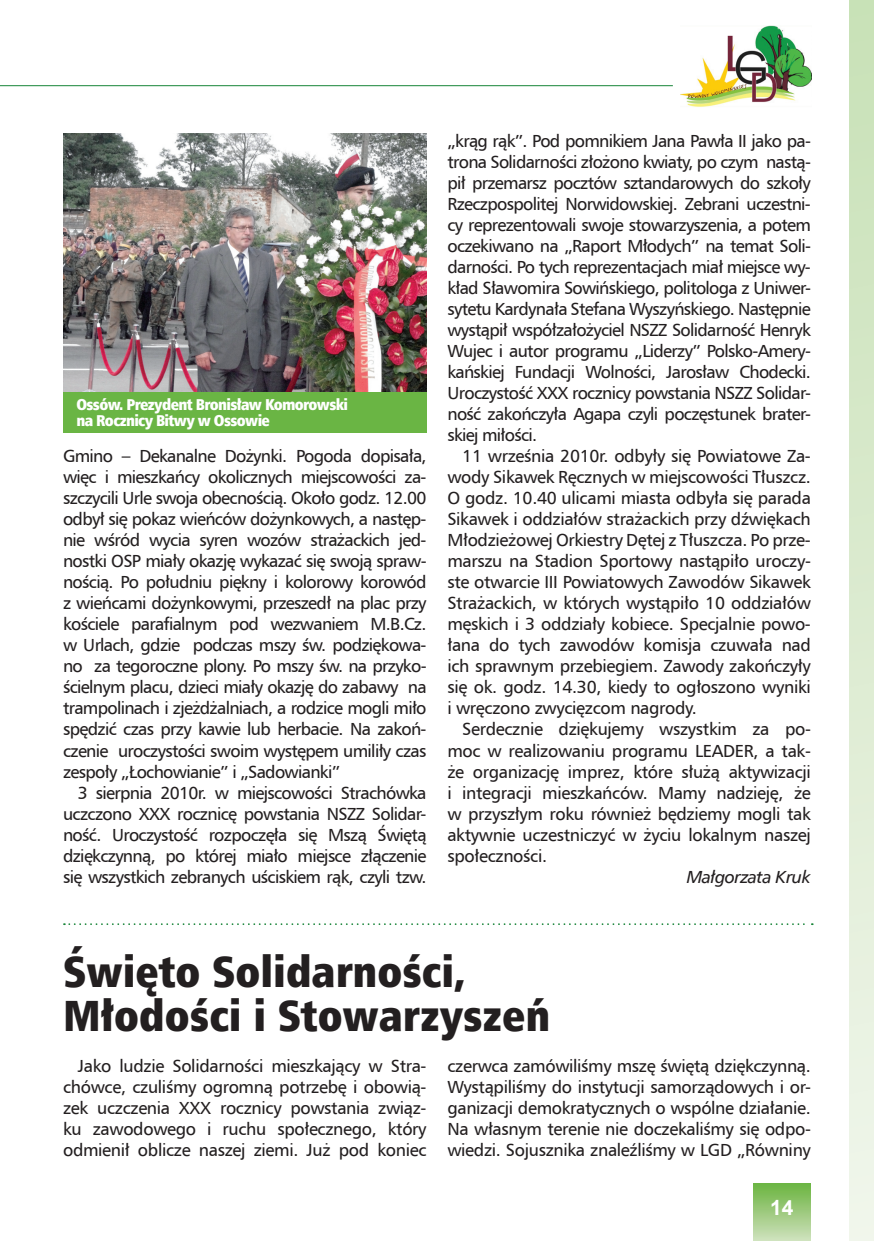
<style>
.page{position:relative;width:874px;height:1241px;background:#fff}
.page>*{position:absolute;margin:0;border:0;box-sizing:border-box;transform-origin:0 0}
.t1{font:43.75px/43.8px "Humnst 777 X Blk Cn EU Normal";color:#231f20}
.t2{font:700 21px "Arial";color:#fff}
.t3{font:17.5px/21px "Humnst 777 EU Normal";letter-spacing:-.02em;color:#231f20;text-align:justify}
.t4{font:17.5px "Humnst 777 EU Italic";letter-spacing:-.03em;color:#231f20}
.t5{font:15.75px/15.8px "Humnst 777 X Blk Cn EU Normal";letter-spacing:-.04em;color:#fff}
</style>
<div class="page">
<svg style="left:849px;top:0;width:24px;height:1240px;background:#dcebd0"></svg>
<img style="left:680px;top:26px;width:131px;height:81px">
<div style="left:753px;top:1183px;width:57px;height:57px;background:linear-gradient(to bottom,#6ab440,#cde0bb)"></div>
<hr style="left:0;top:85px;width:672px;height:1px;background:#178438">
<img style="left:63px;top:133px;width:363px;height:259px">
<div style="left:63px;top:392px;width:363px;height:41px;background:#6ab544"></div>
<svg style="left:64px;top:923px;width:748px;height:1px"></svg>
<p class="t5" style="left:76px;top:397px;width:273px">Ossów. Prezydent Bronisław Komorowski na Rocznicy Bitwy w Ossowie</p>
<p class="t3" style="left:63px;top:445px;width:365px">Gmino – Dekanalne Dożynki. Pogoda dopisała, więc i mieszkańcy okolicznych miejscowości za&shy;szczycili Urle swoja obecnością. Około godz. 12.00 odbył się pokaz wieńców dożynkowych, a następ&shy;nie wśród wycia syren wozów strażackich jed&shy;nostki OSP miały okazję wykazać się swoją spraw&shy;nością. Po południu piękny i kolorowy korowód z wieńcami dożynkowymi, przeszedł na plac przy kościele parafialnym pod wezwaniem M.B.Cz. w Urlach, gdzie podczas mszy św. podziękowa&shy;no za tegoroczne plony. Po mszy św. na przyko&shy;ścielnym placu, dzieci miały okazję do zabawy na trampolinach i zjeżdżalniach, a rodzice mogli miło spędzić czas przy kawie lub herbacie. Na zakoń&shy;czenie uroczystości swoim występem umiliły czas zespoły „Łochowianie” i „Sadowianki”</p>
<p class="t3" style="left:63px;top:781px;width:365px;text-indent:15px">3 sierpnia 2010r. w miejscowości Strachówka uczczono XXX rocznicę powstania NSZZ Solidar&shy;ność. Uroczystość rozpoczęła się Mszą Świętą dziękczynną, po której miało miejsce złączenie się wszystkich zebranych uściskiem rąk, czyli tzw.</p>
<p class="t3" style="left:447px;top:130px;width:365px">„krąg rąk”. Pod pomnikiem Jana Pawła II jako pa&shy;trona Solidarności złożono kwiaty, po czym nastą&shy;pił przemarsz pocztów sztandarowych do szkoły Rzeczpospolitej Norwidowskiej. Zebrani uczestni&shy;cy reprezentowali swoje stowarzyszenia, a potem oczekiwano na „Raport Młodych” na temat Soli&shy;darności. Po tych reprezentacjach miał miejsce wy&shy;kład Sławomira Sowińskiego, politologa z Uniwer&shy;sytetu Kardynała Stefana Wyszyńskiego. Następnie wystąpił współzałożyciel NSZZ Solidarność Henryk Wujec i autor programu „Liderzy” Polsko-Amery&shy;kańskiej Fundacji Wolności, Jarosław Chodecki.<br>Uroczystość XXX rocznicy powstania NSZZ Solidar&shy;ność zakończyła Agapa czyli poczęstunek brater&shy;skiej miłości.</p>
<p class="t3" style="left:447px;top:445px;width:365px;text-indent:15px">11 września 2010r. odbyły się Powiatowe Za&shy;wody Sikawek Ręcznych w miejscowości Tłuszcz.<br>O godz. 10.40 ulicami miasta odbyła się parada Sikawek i oddziałów strażackich przy dźwiękach Młodzieżowej Orkiestry Dętej z Tłuszcza. Po prze&shy;marszu na Stadion Sportowy nastąpiło uroczy&shy;ste otwarcie III Powiatowych Zawodów Sikawek Strażackich, w których wystąpiło 10 oddziałów męskich i 3 oddziały kobiece. Specjalnie powo&shy;łana do tych zawodów komisja czuwała nad ich sprawnym przebiegiem. Zawody zakończyły się ok. godz. 14.30, kiedy to ogłoszono wyniki i wręczono zwycięzcom nagrody.</p>
<p class="t3" style="left:447px;top:718px;width:365px;text-indent:15px">Serdecznie dziękujemy wszystkim za po&shy;moc w realizowaniu programu LEADER, a tak&shy;że organizację imprez, które służą aktywizacji i integracji mieszkańców. Mamy nadzieję, że w przyszłym roku również będziemy mogli tak aktywnie uczestniczyć w życiu lokalnym naszej społeczności.</p>
<p class="t4" style="left:686px;top:865px;width:126px">Małgorzata Kruk</p>
<h1 class="t1" style="left:63px;top:950px;width:488px">Święto Solidarności,<br>Młodości i Stowarzyszeń</h1>
<p class="t3" style="left:63px;top:1054px;width:365px;text-indent:15px">Jako ludzie Solidarności mieszkający w Stra&shy;chówce, czuliśmy ogromną potrzebę i obowią&shy;zek uczczenia XXX rocznicy powstania związ&shy;ku zawodowego i ruchu społecznego, który odmienił oblicze naszej ziemi. Już pod koniec</p>
<p class="t3" style="left:447px;top:1054px;width:365px">czerwca zamówiliśmy mszę świętą dziękczynną.<br>Wystąpiliśmy do instytucji samorządowych i or&shy;ganizacji demokratycznych o wspólne działanie.<br>Na własnym terenie nie doczekaliśmy się odpo&shy;wiedzi. Sojusznika znaleźliśmy w LGD „Równiny</p>
<p class="t2" style="left:769px;top:1193px;width:25px">14</p>
</div>
